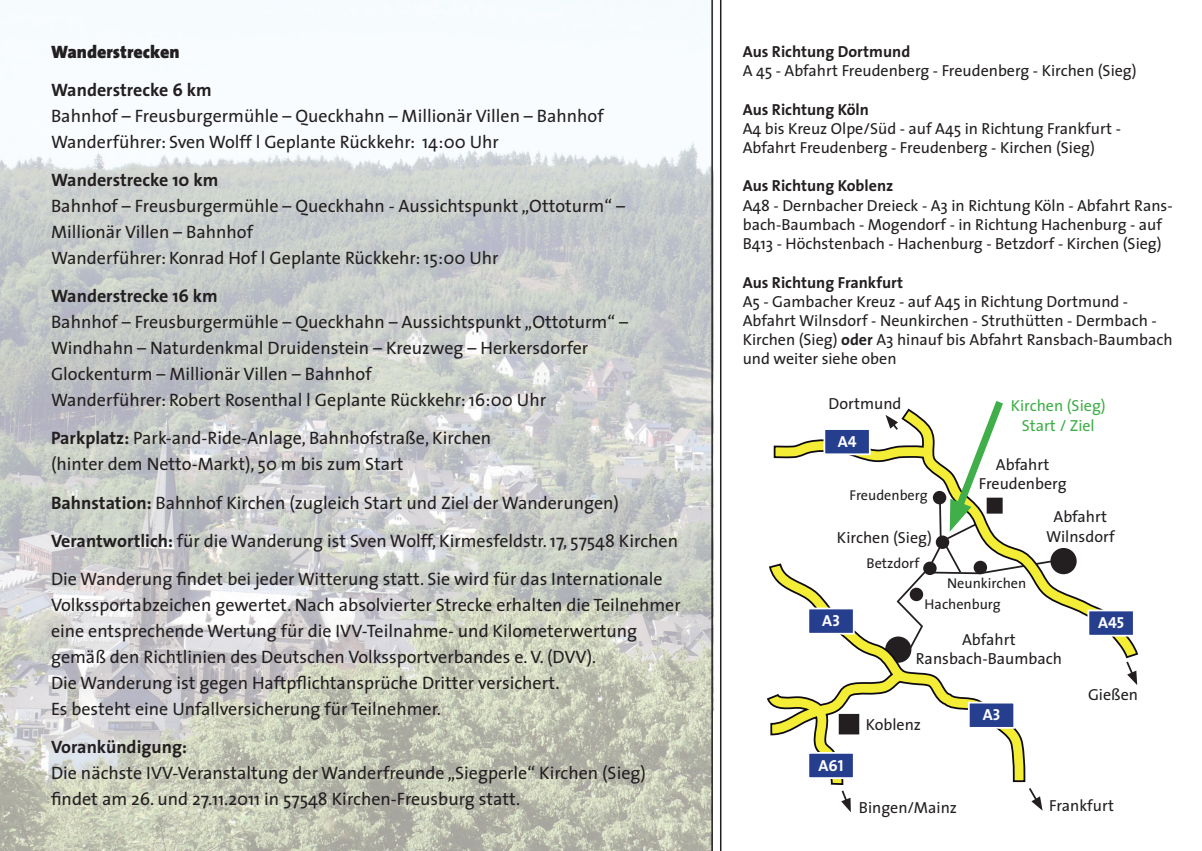
<style>
.page{position:relative;width:1202px;height:851px;background:#fff}
.page>*{position:absolute;margin:0;border:0;box-sizing:border-box;transform-origin:0 0}
.t1{font:18px/26px "The Sans";color:#231f20}
.t2{font:700 18px "The Sans";color:#231f20}
.t3{font:900 18px "The Sans";color:#231f20}
.t4{font:16px/19.2px "The Sans";color:#231f20;text-align:center}
.t5{font:700 16px "The Sans";color:#231f20}
.t6{font:16px/19.2px "The Sans";color:#40ae49;text-align:center}
.t7{font:16px "The Sans Bold Caps";color:#fff}
.t8{font:14.2px/20.8px "The Sans";color:#231f20}
.s1{font-weight:700}
</style>
<div class="page">
<img style="left:0;top:0;width:711px;height:850px">
<svg style="left:841px;top:790px;width:10px;height:22px"></svg>
<svg style="left:1029px;top:788px;width:14px;height:22px"></svg>
<svg style="left:1126px;top:661px;width:11px;height:24px"></svg>
<svg style="left:773px;top:439px;width:366px;height:220px"></svg>
<svg style="left:766px;top:562px;width:260px;height:223px"></svg>
<div style="left:823px;top:428px;width:48px;height:27px;background:#253f8e;border:2px solid #fff"></div>
<div style="left:1087px;top:609px;width:48px;height:27px;background:#253f8e;border:2px solid #fff"></div>
<div style="left:968px;top:701px;width:47px;height:27px;background:#253f8e;border:2px solid #fff"></div>
<div style="left:807px;top:607px;width:48px;height:27px;background:#253f8e;border:2px solid #fff"></div>
<div style="left:807px;top:751px;width:48px;height:27px;background:#253f8e;border:2px solid #fff"></div>
<svg style="left:885px;top:401px;width:177px;height:252px"></svg>
<hr style="left:720px;top:0;width:1px;height:850px;background:#231f20">
<hr style="left:711px;top:0;width:2px;height:850px;background:#231f20">
<p class="t3" style="left:51px;top:37px;width:130px">Wanderstrecken</p>
<p class="t2" style="left:51px;top:75px;width:162px">Wanderstrecke 6 km</p>
<p class="t1" style="left:51px;top:103px;width:554px">Bahnhof – Freusburgermühle – Queckhahn – Millionär Villen – Bahnhof<br>Wanderführer: Sven Wolff l Geplante Rückkehr: 14:00 Uhr</p>
<p class="t2" style="left:51px;top:165px;width:169px">Wanderstrecke 10 km</p>
<p class="t1" style="left:51px;top:193px;width:576px">Bahnhof – Freusburgermühle – Queckhahn - Aussichtspunkt „Ottoturm“ –<br>Millionär Villen – Bahnhof<br>Wanderführer: Konrad Hof l Geplante Rückkehr: 15:00 Uhr</p>
<p class="t2" style="left:51px;top:281px;width:168px">Wanderstrecke 16 km</p>
<p class="t1" style="left:51px;top:309px;width:579px">Bahnhof – Freusburgermühle – Queckhahn – Aussichtspunkt „Ottoturm“ – Windhahn – Naturdenkmal Druidenstein – Kreuzweg – Herkersdorfer Glockenturm – Millionär Villen – Bahnhof<br>Wanderführer: Robert Rosenthal l Geplante Rückkehr: 16:00 Uhr</p>
<p class="t1" style="left:51px;top:425px;width:442px"><span class="s1">Parkplatz:</span> Park-and-Ride-Anlage, Bahnhofstraße, Kirchen (hinter dem Netto-Markt), 50 m bis zum Start</p>
<p class="t1" style="left:51px;top:483px;width:628px;line-height:38px"><span class="s1">Bahnstation:</span> Bahnhof Kirchen (zugleich Start und Ziel der Wanderungen)<br><span class="s1">Verantwortlich:</span> für die Wanderung ist Sven Wolff, Kirmesfeldstr. 17, 57548 Kirchen<br>Die Wanderung findet bei jeder Witterung statt. Sie wird für das Internationale</p>
<p class="t1" style="left:51px;top:591px;width:631px">Volkssportabzeichen gewertet. Nach absolvierter Strecke erhalten die Teilnehmer eine entsprechende Wertung für die IVV-Teilnahme- und Kilometerwertung gemäß den Richtlinien des Deutschen Volkssportverbandes e. V. (DVV).<br>Die Wanderung ist gegen Haftpflichtansprüche Dritter versichert.<br>Es besteht eine Unfallversicherung für Teilnehmer.</p>
<p class="t2" style="left:51px;top:731px;width:137px">Vorankündigung:</p>
<p class="t1" style="left:51px;top:758px;width:596px">Die nächste IVV-Veranstaltung der Wanderfreunde „Siegperle“ Kirchen (Sieg) findet am 26. und 27.11.2011 in 57548 Kirchen-Freusburg statt.</p>
<p class="t5" style="left:743px;top:38px;width:169px">Aus Richtung Dortmund</p>
<p class="t4" style="left:743px;top:61px;width:395px">A 45 - Abfahrt Freudenberg - Freudenberg - Kirchen (Sieg)</p>
<p class="t5" style="left:743px;top:96px;width:128px">Aus Richtung Köln</p>
<p class="t4" style="left:743px;top:118px;width:380px;text-align:left">A4 bis Kreuz Olpe/Süd - auf A45 in Richtung Frankfurt -<br>Abfahrt Freudenberg - Freudenberg - Kirchen (Sieg)</p>
<p class="t5" style="left:743px;top:173px;width:152px">Aus Richtung Koblenz</p>
<p class="t4" style="left:743px;top:195px;width:431px;text-align:left">A48 - Dernbacher Dreieck - A3 in Richtung Köln - Abfahrt Rans&shy;bach-Baumbach - Mogendorf - in Richtung Hachenburg - auf<br>B413 - Höchstenbach - Hachenburg - Betzdorf - Kirchen (Sieg)</p>
<p class="t5" style="left:743px;top:269px;width:162px">Aus Richtung Frankfurt</p>
<p class="t4" style="left:743px;top:291px;width:431px;text-align:left">A5 - Gambacher Kreuz - auf A45 in Richtung Dortmund - Abfahrt Wilnsdorf - Neunkirchen - Struthütten - Dermbach - Kirchen (Sieg) <span class="s1">oder</span> A3 hinauf bis Abfahrt Ransbach-Baumbach und weiter siehe oben</p>
<p class="t4" style="left:829px;top:393px;width:74px">Dortmund</p>
<p class="t7" style="left:838px;top:428px;width:20px">A4</p>
<p class="t6" style="left:1011px;top:396px;width:97px">Kirchen (Sieg)<br>Start / Ziel</p>
<p class="t4" style="left:979px;top:454px;width:89px">Abfahrt<br>Freudenberg</p>
<p class="t8" style="left:850px;top:484px;width:80px">Freudenberg</p>
<p class="t4" style="left:837px;top:527px;width:97px">Kirchen (Sieg)</p>
<p class="t8" style="left:867px;top:552px;width:54px">Betzdorf</p>
<p class="t8" style="left:925px;top:572px;width:103px;text-indent:23px">Neunkirchen<br>Hachenburg</p>
<p class="t4" style="left:916px;top:629px;width:148px">Abfahrt<br>Ransbach-Baumbach</p>
<p class="t4" style="left:1046px;top:507px;width:70px">Abfahrt<br>Wilnsdorf</p>
<p class="t7" style="left:822px;top:607px;width:19px">A3</p>
<p class="t7" style="left:1098px;top:609px;width:28px">A45</p>
<p class="t7" style="left:819px;top:751px;width:27px">A61</p>
<p class="t4" style="left:866px;top:714px;width:57px">Koblenz</p>
<p class="t7" style="left:983px;top:701px;width:19px">A3</p>
<p class="t4" style="left:1088px;top:684px;width:52px">Gießen</p>
<p class="t4" style="left:859px;top:797px;width:100px">Bingen/Mainz</p>
<p class="t4" style="left:1049px;top:795px;width:66px">Frankfurt</p>
</div>
